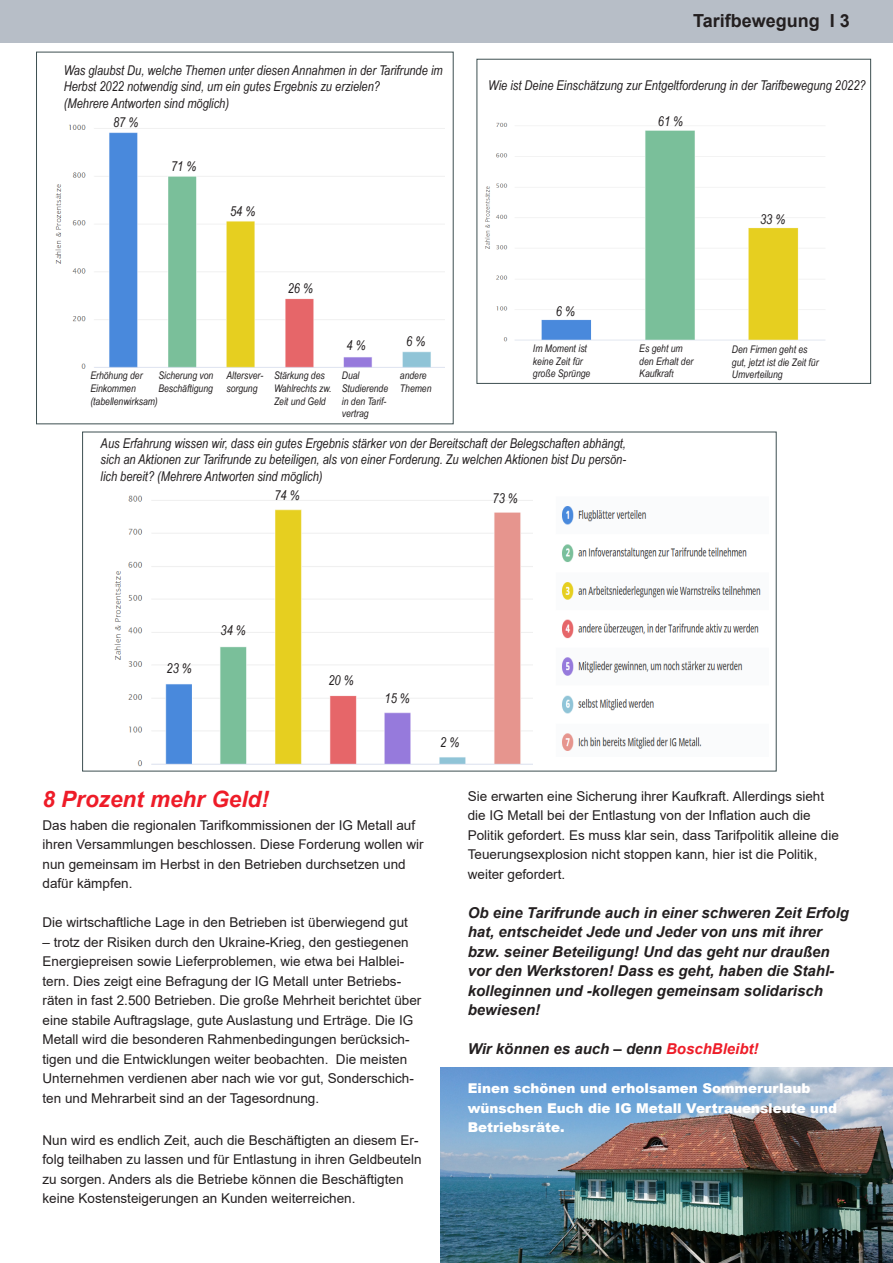
<style>
.page{position:relative;width:893px;height:1263px;background:#fff}
.page>*{position:absolute;margin:0;border:0;box-sizing:border-box;transform-origin:0 0}
.t1{font:italic 700 22.5px "Arial";color:#ee1c28}
.t2{font:700 18px "Arial";color:#231f20}
.t3{font:italic 700 15px/19.5px "Arial";color:#231f20}
.t4{font:13.5px/19.5px "Arial";color:#231f20}
.t5{font:italic 13.5px/16.5px "Arial Narrow";color:#231f20}
.t6{font:900 13.5px/19.5px "Arial";color:#fff}
.t7{font:italic 10.5px/12.6px "Arial Narrow";color:#231f20}
.s1{font-size:9px}
.s2{color:#ee1c28}
</style>
<div class="page">
<div style="left:36px;top:52px;width:418px;height:372px;border:1px solid #3d4f51"></div>
<div style="left:477px;top:59px;width:394px;height:325px;border:1px solid #3d4f51"></div>
<img style="left:440px;top:1067px;width:453px;height:196px">
<img style="left:55px;top:124px;width:389px;height:245px">
<img style="left:484px;top:122px;width:341px;height:220px">
<img style="left:114px;top:495px;width:418px;height:272px">
<img style="left:562px;top:506px;width:199px;height:245px">
<div style="left:0;top:0;width:893px;height:43px;background:#b7bec7"></div>
<p class="t5" style="left:64px;top:61px;width:380px">Was glaubst Du, welche Themen unter diesen Annahmen in der Tarifrunde im<br>Herbst 2022 notwendig sind, um ein gutes Ergebnis zu erzielen?<br>(Mehrere Antworten sind möglich)</p>
<p class="t5" style="left:113px;top:114px;width:27px">87 %</p>
<p class="t5" style="left:171px;top:158px;width:27px">71 %</p>
<p class="t5" style="left:230px;top:203px;width:27px">54 %</p>
<p class="t5" style="left:288px;top:280px;width:27px">26 %</p>
<p class="t5" style="left:347px;top:337px;width:21px">4 %</p>
<p class="t5" style="left:406px;top:332px;width:21px">6 %</p>
<p class="t7" style="left:90px;top:369px;width:69px">Erhöhung der<br>Einkommen (tabellenwirksam)</p>
<p class="t7" style="left:158px;top:369px;width:57px">Sicherung von<br>Beschäftigung</p>
<p class="t7" style="left:226px;top:369px;width:38px">Altersver&shy;sorgung</p>
<p class="t7" style="left:274px;top:369px;width:59px">Stärkung des<br>Wahlrechts zw.<br>Zeit und Geld</p>
<p class="t7" style="left:342px;top:369px;width:48px">Dual<br>Studierende in den Tarif&shy;vertrag</p>
<p class="t7" style="left:400px;top:369px;width:33px">andere<br>Themen</p>
<p class="t2" style="left:693px;top:8px;width:158px">Tarifbewegung I 3</p>
<p class="t5" style="left:488px;top:77px;width:379px">Wie ist Deine Einschätzung zur Entgeltforderung in der Tarifbewegung 2022?</p>
<p class="t5" style="left:556px;top:302px;width:21px">6 %</p>
<p class="t5" style="left:658px;top:112px;width:27px">61 %</p>
<p class="t5" style="left:760px;top:210px;width:27px">33 %</p>
<p class="t7" style="left:533px;top:342px;width:59px">Im Moment ist keine Zeit für große Sprünge</p>
<p class="t7" style="left:639px;top:342px;width:56px">Es geht um den Erhalt der<br>Kaufkraf<span class="s1">t</span></p>
<p class="t7" style="left:732px;top:343px;width:88px">Den Firmen geht es gut, jetzt ist die Zeit für<br>Umverteilung</p>
<p class="t5" style="left:101px;top:435px;width:527px;text-align:justify">Aus Erfahrung wissen wir, dass ein gutes Ergebnis stärker von der Bereitschaft der Belegschaften abhängt, sich an Aktionen zur Tarifrunde zu beteiligen, als von einer Forderung. Zu welchen Aktionen bist Du persön&shy;lich bereit? (Mehrere Antworten sind möglich)</p>
<p class="t5" style="left:274px;top:486px;width:27px">74 %</p>
<p class="t5" style="left:493px;top:490px;width:27px">73 %</p>
<p class="t5" style="left:167px;top:660px;width:27px">23 %</p>
<p class="t5" style="left:221px;top:622px;width:27px">34 %</p>
<p class="t5" style="left:328px;top:672px;width:27px">20 %</p>
<p class="t5" style="left:385px;top:690px;width:27px">15 %</p>
<p class="t5" style="left:440px;top:733px;width:21px">2 %</p>
<p class="t1" style="left:43px;top:784px;width:228px">8 Prozent mehr Geld!</p>
<p class="t4" style="left:43px;top:815px;width:383px">Das haben die regionalen Tarifkommissionen der IG Metall auf ihren Versammlungen beschlossen. Diese Forderung wollen wir nun gemeinsam im Herbst in den Betrieben durchsetzen und dafür kämpfen.</p>
<p class="t4" style="left:43px;top:913px;width:367px">Die wirtschaftliche Lage in den Betrieben ist überwiegend gut</p>
<p class="t4" style="left:43px;top:932px;width:380px">– trotz der Risiken durch den Ukraine-Krieg, den gestiegenen Energiepreisen sowie Lieferproblemen, wie etwa bei Halblei&shy;tern. Dies zeigt eine Befragung der IG Metall unter Betriebs&shy;räten in fast 2.500 Betrieben. Die große Mehrheit berichtet über eine stabile Auftragslage, gute Auslastung und Erträge. Die IG Metall wird die besonderen Rahmenbedingungen berücksich&shy;tigen und die Entwicklungen weiter beobachten. Die meisten Unternehmen verdienen aber nach wie vor gut, Sonderschich&shy;ten und Mehrarbeit sind an der Tagesordnung.</p>
<p class="t4" style="left:43px;top:1130px;width:380px">Nun wird es endlich Zeit, auch die Beschäftigten an diesem Er&shy;folg teilhaben zu lassen und für Entlastung in ihren Geldbeuteln zu sorgen. Anders als die Betriebe können die Beschäftigten keine Kostensteigerungen an Kunden weiterreichen.</p>
<p class="t4" style="left:468px;top:786px;width:373px">Sie erwarten eine Sicherung ihrer Kaufkraft. Allerdings sieht die IG Metall bei der Entlastung von der Inflation auch die Politik gefordert. Es muss klar sein, dass Tarifpolitik alleine die Teuerungsexplosion nicht stoppen kann, hier ist die Politik, weiter gefordert.</p>
<p class="t3" style="left:468px;top:903px;width:383px">Ob eine Tarifrunde auch in einer schweren Zeit Erfolg hat, entscheidet Jede und Jeder von uns mit ihrer bzw. seiner Beteiligung! Und das geht nur draußen vor den Werkstoren! Dass es geht, haben die Stahl&shy;kolleginnen und -kollegen gemeinsam solidarisch bewiesen!</p>
<p class="t3" style="left:468px;top:1040px;width:292px">Wir können es auch – denn <span class="s2">BoschBleibt!</span></p>
<p class="t6" style="left:468px;top:1078px;width:344px">Einen schönen und erholsamen Sommerurlaub</p>
<p class="t6" style="left:468px;top:1098px;width:371px">wünschen Euch die IG Metall Vertrauensleute und<br>Betriebsräte.</p>
</div>
